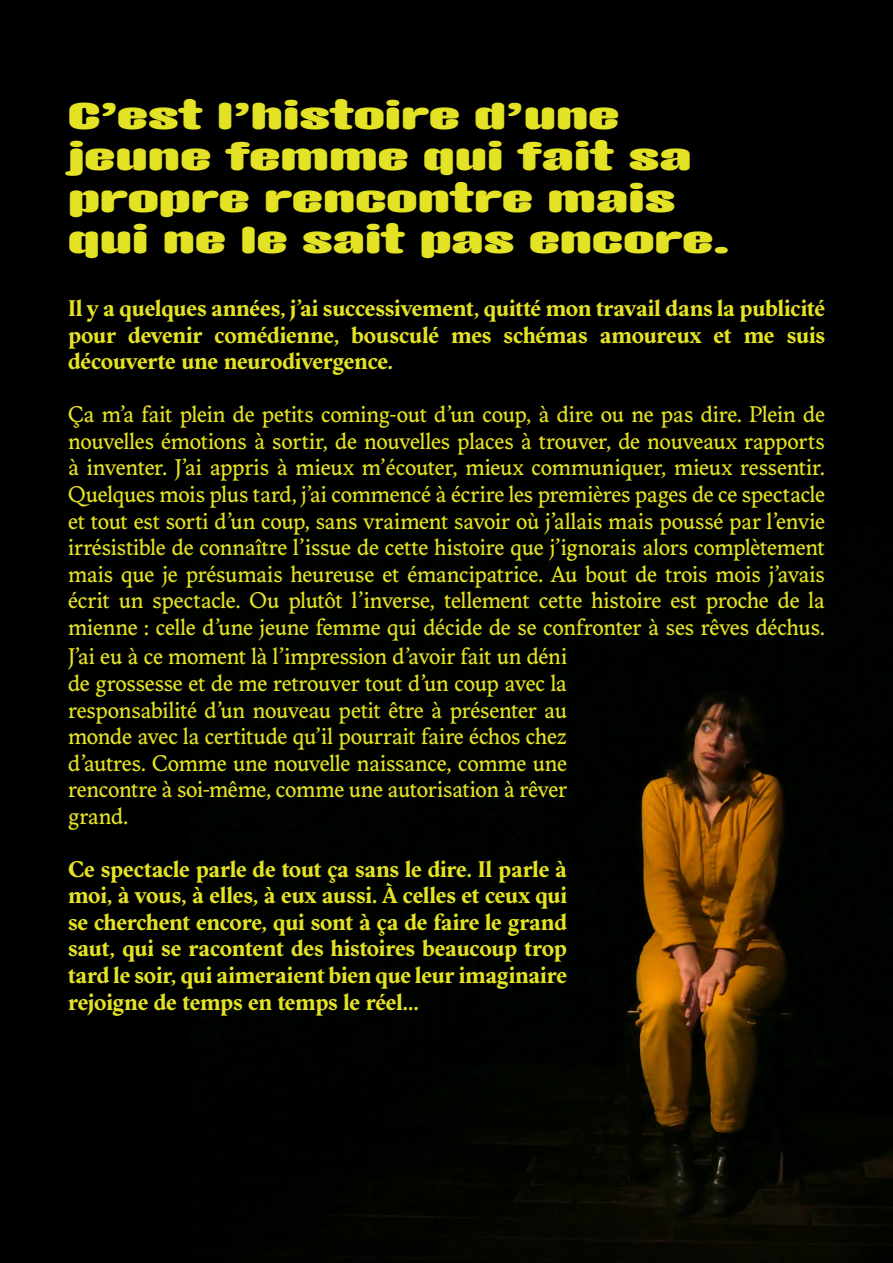
<style>
.page{position:relative;width:893px;height:1263px;background:#000}
.page>*{position:absolute;margin:0;border:0;box-sizing:border-box;transform-origin:0 0}
.t1{font:34.5px/41.4px "Impact Nieuw";color:#e4e224}
.t2{font:22.5px/26.5px "Adelphe Germinal";letter-spacing:-.01em;color:#e4e224;text-align:justify}
.t3{font:700 22.5px/26.5px "Adelphe Floreal";letter-spacing:-.005em;color:#e4e224;text-align:justify}
.t4{font:22.5px/26.5px "Adelphe Floreal";letter-spacing:-.005em;color:#e4e224;text-align:justify}
</style>
<div class="page">
<img style="left:349px;top:548px;width:544px;height:715px">
<h1 class="t1" style="left:68px;top:96px;width:663px">C’est l’histoire d’une jeune femme qui fait sa propre rencontre mais qui ne le sait pas encore.</h1>
<p class="t3" style="left:68px;top:295px;width:758px">Il y a quelques années, j’ai successivement, quitté mon travail dans la publicité pour devenir comédienne, bousculé mes schémas amoureux et me suis découverte une neurodivergence.</p>
<p class="t4" style="left:68px;top:401px;width:758px">Ça m’a fait plein de petits coming-out d’un coup, à dire ou ne pas dire. Plein de nouvelles émotions à sortir, de nouvelles places à trouver, de nouveaux rapports à inventer. J’ai appris à mieux m’écouter, mieux communiquer, mieux ressentir.</p>
<p class="t2" style="left:68px;top:481px;width:758px">Quelques mois plus tard, j’ai commencé à écrire les premières pages de ce spectacle et tout est sorti d’un coup, sans vraiment savoir où j’allais mais poussé par l’envie irrésistible de connaître l’issue de cette histoire que j’ignorais alors complètement mais que je présumais heureuse et émancipatrice. Au bout de trois mois j’avais écrit un spectacle. Ou plutôt l’inverse, tellement cette histoire est proche de la mienne : celle d’une jeune femme qui décide de se confronter à ses rêves déchus.</p>
<p class="t2" style="left:68px;top:643px;width:500px">J’ai eu à ce moment là l’impression d’avoir fait un déni de grossesse et de me retrouver tout d’un coup avec la responsabilité d’un nouveau petit être à présenter au monde avec la certitude qu’il pourrait faire échos chez d’autres. Comme une nouvelle naissance, comme une rencontre à soi-même, comme une autorisation à rêver grand.</p>
<p class="t3" style="left:68px;top:856px;width:500px">Ce spectacle parle de tout ça sans le dire. Il parle à moi, à vous, à elles, à eux aussi. À celles et ceux qui se cherchent encore, qui sont à ça de faire le grand saut, qui se racontent des histoires beaucoup trop tard le soir, qui aimeraient bien que leur imaginaire rejoigne de temps en temps le réel...</p>
</div>
